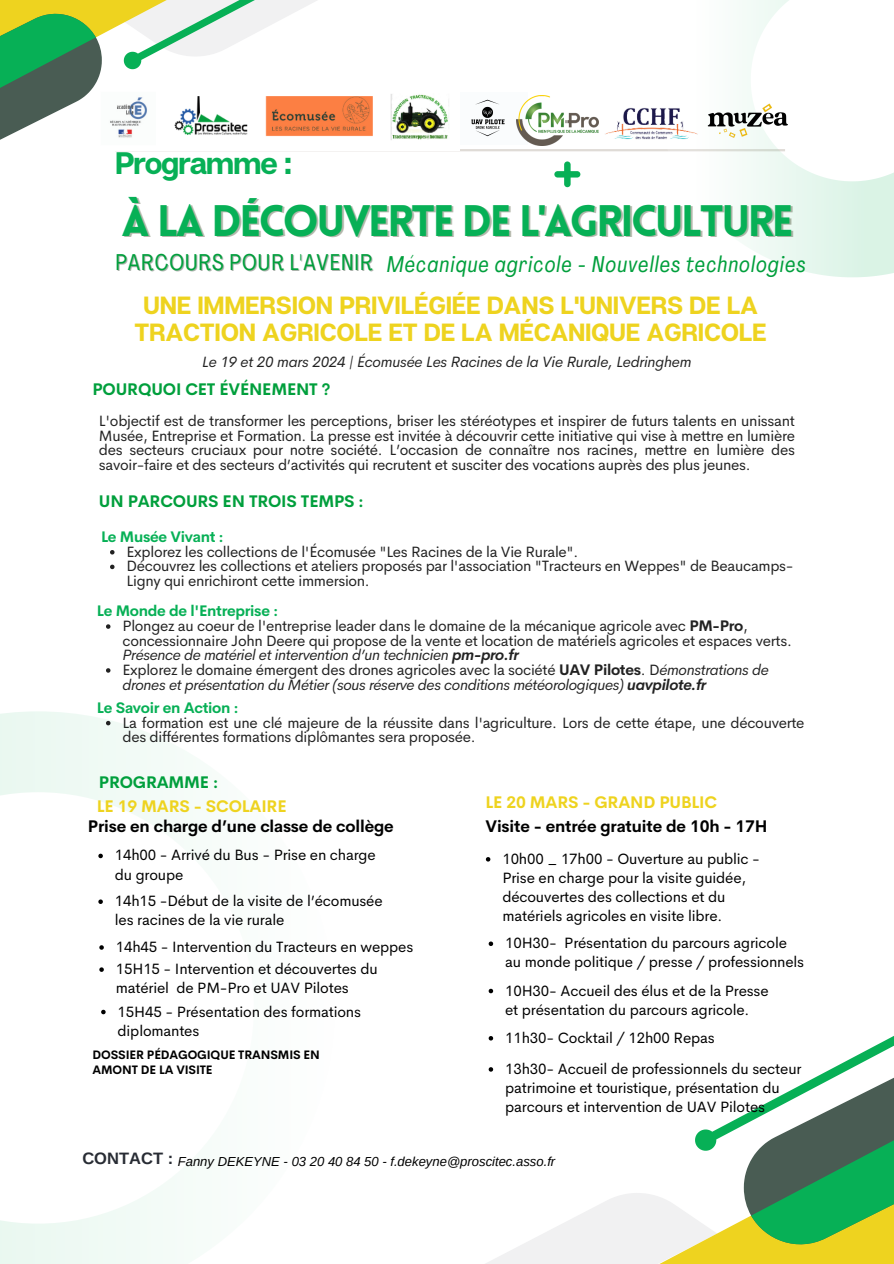
<style>
.page{position:relative;width:894px;height:1264px;background:#fff}
.page>*{position:absolute;margin:0;border:0;box-sizing:border-box;transform-origin:0 0}
.t1{font:900 43.2px "Lovelo";letter-spacing:-.055em;color:#07b056}
.t2{font:700 31.05px "Articulat CF";letter-spacing:-.045em;color:#07b056}
.t3{font:700 24.9px/27px "Articulat CF";letter-spacing:-.01em;color:#eed31f;text-align:center}
.t4{font:italic 22.5px "Agrandir Tight";letter-spacing:.045em;color:#009f3c}
.t5{font:22.5px "Agrandir Tight";letter-spacing:.045em;color:#009f3c}
.t6{font:700 16.5px "Cerebri Sans";letter-spacing:-.01em;color:#000}
.t7{font:700 16.5px "Cerebri Sans";letter-spacing:-.01em;color:#009f3c}
.t8{font:700 16.5px "Cerebri Sans";letter-spacing:-.01em;color:#eed31f}
.t9{font:700 16.5px "Arimo";color:#282c34}
.t10{font:15px/14.7px "Cerebri Sans";letter-spacing:-.02em;color:#222}
.t11{font:15px/19.2px "Cerebri Sans";letter-spacing:-.01em;color:#000}
.t12{font:italic 15px/14.7px "Cerebri Sans";letter-spacing:-.02em;color:#222}
.t13{font:700 15px "Cerebri Sans";letter-spacing:-.02em;color:#07b056}
.t14{font:italic 13.05px "Arimo";color:#000}
.t15{font:700 12px/15px "Cerebri Sans";letter-spacing:-.01em;color:#000}
.s1{font-weight:700}
.s2{font-style:italic}
.s3{font-weight:700;font-style:italic}
.s4{font-style:normal}
.s5{font-weight:700;font-style:normal}
</style>
<div class="page">
<svg style="left:0;top:711px;width:177px;height:552px"></svg>
<hr style="left:115px;top:149px;width:669px;height:2px;background:#dfdbd6">
<svg style="left:0;top:0;width:346px;height:152px"></svg>
<svg style="left:554px;top:161px;width:26px;height:26px"></svg>
<svg style="left:699px;top:0;width:194px;height:277px"></svg>
<svg style="left:110px;top:550px;width:4px;height:4px"></svg>
<svg style="left:110px;top:564px;width:4px;height:5px"></svg>
<svg style="left:106px;top:624px;width:4px;height:5px"></svg>
<svg style="left:106px;top:668px;width:4px;height:4px"></svg>
<svg style="left:106px;top:721px;width:4px;height:4px"></svg>
<svg style="left:98px;top:853px;width:5px;height:5px"></svg>
<svg style="left:98px;top:899px;width:5px;height:5px"></svg>
<svg style="left:99px;top:945px;width:5px;height:4px"></svg>
<svg style="left:99px;top:967px;width:5px;height:4px"></svg>
<svg style="left:101px;top:1009px;width:5px;height:5px"></svg>
<svg style="left:485px;top:857px;width:5px;height:4px"></svg>
<svg style="left:488px;top:941px;width:5px;height:5px"></svg>
<svg style="left:488px;top:1036px;width:405px;height:227px"></svg>
<svg style="left:488px;top:988px;width:5px;height:5px"></svg>
<img style="left:471px;top:99px;width:34px;height:38px">
<img style="left:97px;top:87px;width:362px;height:64px">
<img style="left:699px;top:101px;width:95px;height:40px">
<img style="left:598px;top:107px;width:101px;height:45px">
<img style="left:516px;top:96px;width:82px;height:49px">
<p class="t2" style="left:115px;top:143px;width:179px">Programme :</p>
<h1 class="t1" style="left:121px;top:203px;width:673px">À LA DÉCOUVERTE DE L'AGRICULTURE</h1>
<p class="t5" style="left:115px;top:253px;width:259px">PARCOURS POUR L'AVENIR</p>
<h6 class="t4" style="left:387px;top:255px;width:420px">Mécanique agricole - Nouvelles technologies</h6>
<p class="t3" style="left:134px;top:291px;width:633px">UNE IMMERSION PRIVILÉGIÉE DANS L'UNIVERS DE LA<br>TRACTION AGRICOLE ET DE LA MÉCANIQUE AGRICOLE</p>
<p class="t12" style="left:202px;top:354px;width:490px">Le 19 et 20 mars 2024 | Écomusée Les Racines de la Vie Rurale, Ledringhem</p>
<p class="t7" style="left:92px;top:379px;width:239px">POURQUOI CET ÉVÉNEMENT ?</p>
<p class="t10" style="left:99px;top:413px;width:697px;text-align:justify">L'objectif est de transformer les perceptions, briser les stéréotypes et inspirer de futurs talents en unissant Musée, Entreprise et Formation. La presse est invitée à découvrir cette initiative qui vise à mettre en lumière des secteurs cruciaux pour notre société. L’occasion de connaître nos racines, mettre en lumière des savoir-faire et des secteurs d’activités qui recrutent et susciter des vocations auprès des plus jeunes.</p>
<p class="t7" style="left:99px;top:491px;width:266px">UN PARCOURS EN TROIS TEMPS :</p>
<p class="t13" style="left:101px;top:527px;width:124px">Le Musée Vivant :</p>
<h2 class="t10" style="left:126px;top:544px;width:453px">Explorez les collections de l'Écomusée "Les Racines de la Vie Rurale".</h2>
<p class="t10" style="left:126px;top:559px;width:668px">Découvrez les collections et ateliers proposés par l'association "Tracteurs en Weppes" de Beaucamps-<br>Ligny qui enrichiront cette immersion.</p>
<h4 class="t13" style="left:97px;top:601px;width:182px">Le Monde de l'Entreprise :</h4>
<h5 class="t10" style="left:122px;top:618px;width:670px">Plongez au coeur de l'entreprise leader dans le domaine de la mécanique agricole avec <span class="s1">PM-Pro</span>, concessionnaire John Deere qui propose de la vente et location de matériels agricoles et espaces verts.<br><span class="s2">Présence de matériel et intervention d’un technicien</span> <span class="s3">pm-pro.fr</span></h5>
<h3 class="t12" style="left:122px;top:662px;width:647px"><span class="s4">Explorez le domaine émergent des drones agricoles avec la société</span> <span class="s5">UAV Pilotes</span><span class="s4">. D</span>émonstrations de drones et présentation du Métier (sous réserve des conditions météorologiques) <span class="s1">uavpilote.fr</span></h3>
<p class="t13" style="left:97px;top:698px;width:143px">Le Savoir en Action :</p>
<h6 class="t10" style="left:122px;top:715px;width:683px">La formation est une clé majeure de la réussite dans l'agriculture. Lors de cette étape, une découverte des différentes formations diplômantes sera proposée.</h6>
<p class="t7" style="left:99px;top:771px;width:121px">PROGRAMME :</p>
<p class="t8" style="left:97px;top:795px;width:191px">LE 19 MARS - SCOLAIRE</p>
<p class="t8" style="left:485px;top:791px;width:233px">LE 20 MARS - GRAND PUBLIC</p>
<p class="t6" style="left:88px;top:815px;width:307px">Prise en charge d’une classe de collège</p>
<p class="t6" style="left:485px;top:815px;width:283px">Visite - entrée gratuite de 10h - 17H</p>
<p class="t11" style="left:115px;top:845px;width:262px">14h00 - Arrivé du Bus - Prise en charge du groupe</p>
<p class="t11" style="left:115px;top:891px;width:269px">14h15 -Début de la visite de l’écomusée les racines de la vie rurale</p>
<p class="t11" style="left:116px;top:937px;width:299px">14h45 - Intervention du Tracteurs en weppes</p>
<p class="t11" style="left:116px;top:959px;width:263px">15H15 - Intervention et découvertes du matériel de PM-Pro et UAV Pilotes</p>
<h6 class="t11" style="left:118px;top:1001px;width:245px">15H45 - Présentation des formations diplomantes</h6>
<h6 class="t15" style="left:93px;top:1047px;width:229px">DOSSIER PÉDAGOGIQUE TRANSMIS EN<br>AMONT DE LA VISITE</h6>
<h6 class="t11" style="left:502px;top:849px;width:259px">10h00 _ 17h00 - Ouverture au public - Prise en charge pour la visite guidée, découvertes des collections et du matériels agricoles en visite libre.</h6>
<h6 class="t11" style="left:505px;top:933px;width:300px">10H30- Présentation du parcours agricole au monde politique / presse / professionnels</h6>
<p class="t11" style="left:505px;top:980px;width:265px">10H30- Accueil des élus et de la Presse et présentation du parcours agricole.</p>
<p class="t11" style="left:505px;top:1027px;width:211px">11h30- Cocktail / 12h00 Repas</p>
<p class="t11" style="left:505px;top:1059px;width:298px">13h30- Accueil de professionnels du secteur patrimoine et touristique, présentation du parcours et intervention de UAV Pilotes</p>
<p class="t9" style="left:82px;top:1149px;width:92px">CONTACT :</p>
<p class="t14" style="left:178px;top:1154px;width:379px">Fanny DEKEYNE - 03 20 40 84 50 - f.dekeyne@proscitec.asso.fr</p>
</div>
